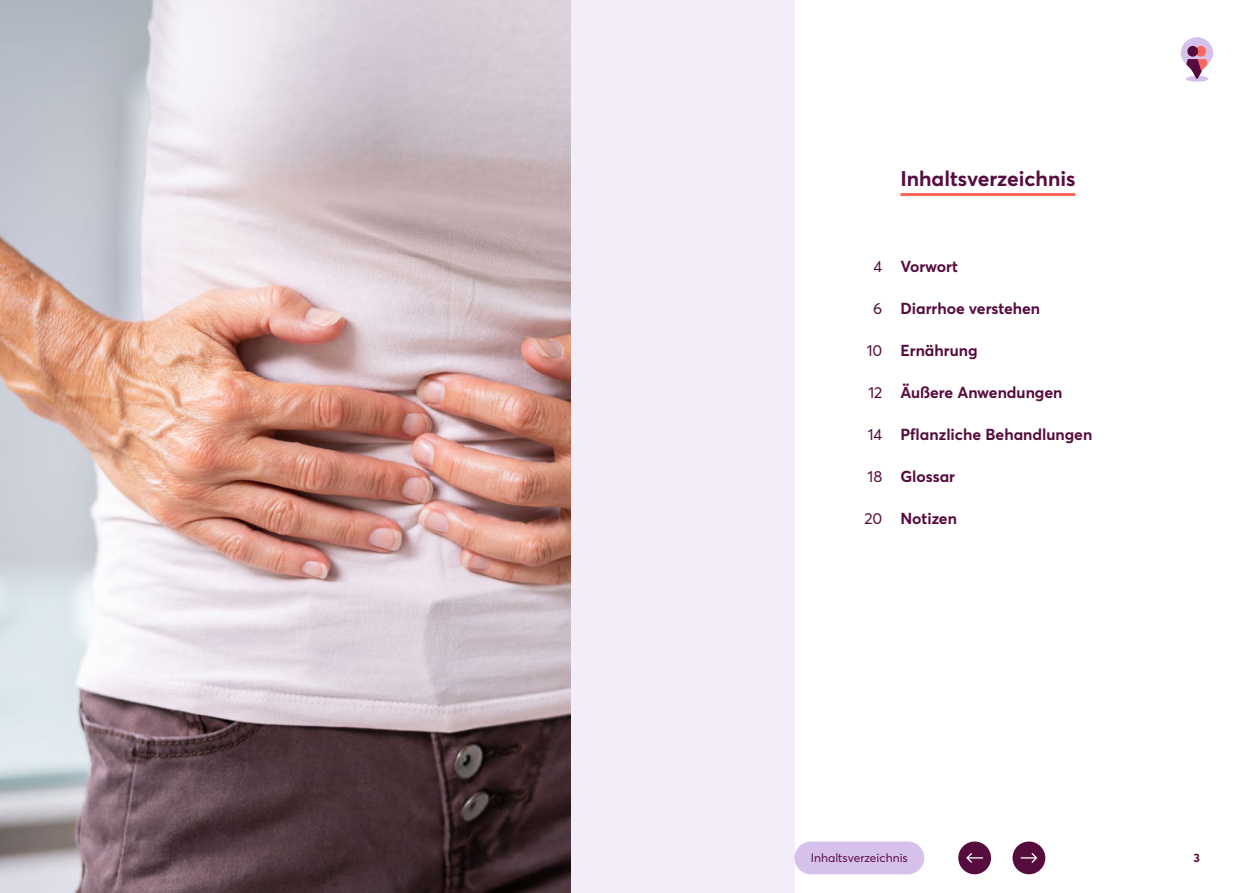
<style>
.page{position:relative;width:1259px;height:893px;background:#fff}
.page>*{position:absolute;margin:0;border:0;box-sizing:border-box;transform-origin:0 0}
.t1{font:700 21px "Averta Std PE";color:#570c3e}
.t2{font:700 15.75px "Averta Std PE";color:#570c3e}
.t3{font:15.75px "Averta Std PE";color:#570c3e}
.t4{font:12px "Averta Std PE";color:#570c3e}
.t5{font:700 12px "Averta Std PE";color:#570c3e}
</style>
<div class="page">
<div style="left:570px;top:0;width:224px;height:893px;background:#f3edfa"></div>
<img style="left:0;top:0;width:570px;height:893px">
<div style="left:1185px;top:76px;width:23px;height:6px;background:#d6c1ec;border-radius:50%"></div>
<svg style="left:1180px;top:37px;width:33px;height:42px"></svg>
<hr style="left:900px;top:193px;width:175px;height:3px;background:#f7695d">
<div style="left:794px;top:841px;width:130px;height:33px;background:#d6c1ec;border-radius:16px"></div>
<div style="left:958px;top:841px;width:33px;height:33px;background:#570c3e;border-radius:50%"></div>
<svg style="left:966px;top:853px;width:17px;height:10px"></svg>
<div style="left:1012px;top:841px;width:33px;height:33px;background:#570c3e;border-radius:50%"></div>
<svg style="left:1020px;top:853px;width:17px;height:10px"></svg>
<h1 class="t1" style="left:900px;top:166px;width:176px">Inhaltsverzeichnis</h1>
<p class="t3" style="left:873px;top:257px;width:10px">4</p>
<p class="t3" style="left:873px;top:299px;width:11px">6</p>
<p class="t3" style="left:866px;top:341px;width:17px">10</p>
<p class="t3" style="left:868px;top:383px;width:15px">12</p>
<p class="t3" style="left:867px;top:425px;width:16px">14</p>
<p class="t3" style="left:867px;top:467px;width:16px">18</p>
<p class="t3" style="left:864px;top:509px;width:19px">20</p>
<p class="t2" style="left:900px;top:257px;width:59px">Vorwort</p>
<p class="t2" style="left:900px;top:299px;width:141px">Diarrhoe verstehen</p>
<p class="t2" style="left:900px;top:341px;width:79px">Ernährung</p>
<p class="t2" style="left:900px;top:383px;width:163px">Äußere Anwendungen</p>
<p class="t2" style="left:900px;top:425px;width:193px">Pflanzliche Behandlungen</p>
<p class="t2" style="left:900px;top:467px;width:56px">Glossar</p>
<p class="t2" style="left:900px;top:509px;width:58px">Notizen</p>
<p class="t4" style="left:811px;top:851px;width:98px">Inhaltsverzeichnis</p>
<p class="t5" style="left:1193px;top:851px;width:8px">3</p>
</div>
